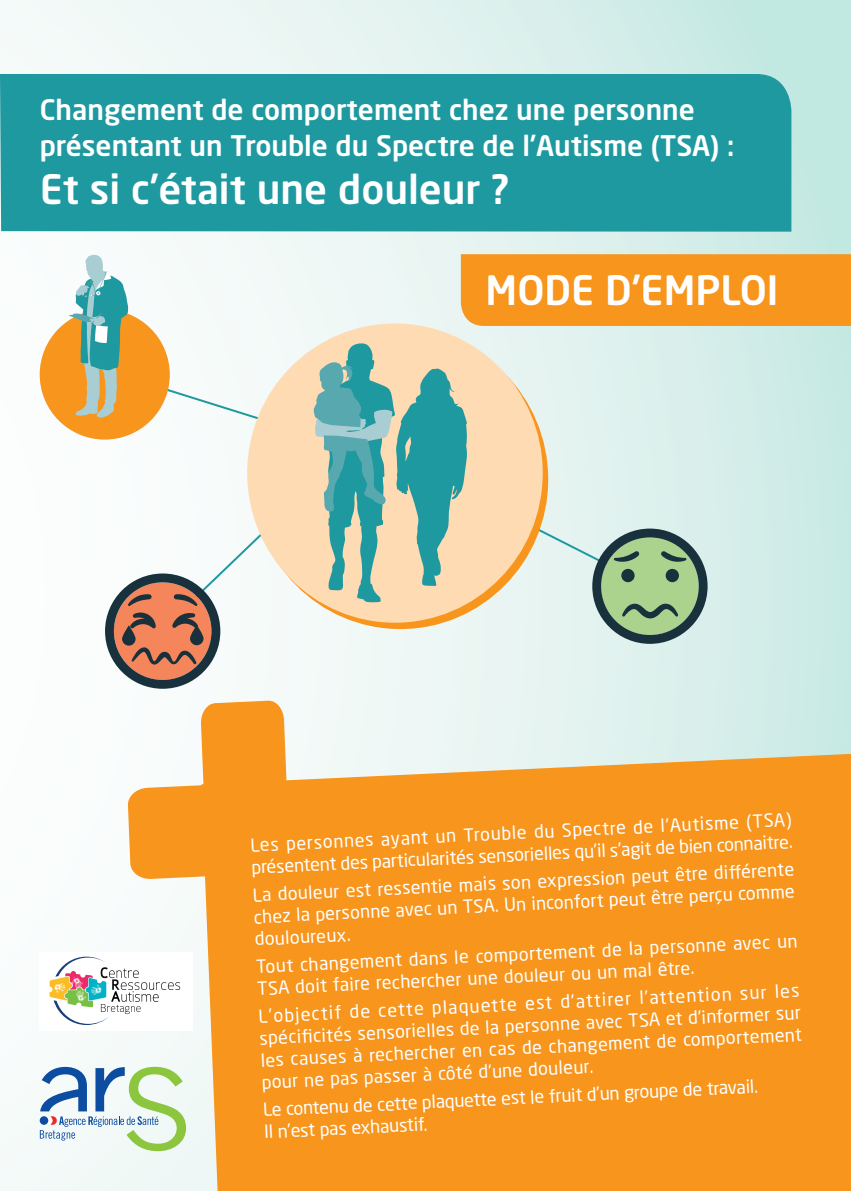
<style>
.page{position:relative;width:851px;height:1191px;background:#fff}
.page>*{position:absolute;margin:0;border:0;box-sizing:border-box;transform-origin:0 0}
.t1{font:500 40px "Neo Sans Std";color:#fff}
.t2{font:500 28px/36px "Neo Sans Std";color:#fff}
.t3{font:18px/21.8px "Neo Sans Std";color:#fff}
</style>
<div class="page">
<div style="left:0;top:0;width:850px;height:1191px;background:linear-gradient(to right,#fffefd,#c9e9e4)"></div>
<div style="left:0;top:74px;width:791px;height:158px;background:#1f99a0"></div>
<svg style="left:40px;top:1066px;width:146px;height:85px"></svg>
<svg style="left:127px;top:700px;width:238px;height:252px"></svg>
<div style="left:201px;top:752px;width:649px;height:439px;background:#f7951d"></div>
<div style="left:40px;top:309px;width:130px;height:130px;background:#f7951d;border-radius:50%"></div>
<div style="left:40px;top:952px;width:153px;height:78px;background:#fff"></div>
<svg style="left:50px;top:956px;width:130px;height:69px"></svg>
<svg style="left:68px;top:254px;width:782px;height:435px"></svg>
<p class="t2" style="left:40px;top:91px;width:696px">Changement de comportement chez une personne présentant un Trouble du Spectre de l’Autisme (TSA) :</p>
<p class="t1" style="left:40px;top:164px;width:471px">Et si c’était une douleur ?</p>
<p class="t1" style="left:485px;top:265px;width:294px">MODE D’EMPLOI</p>
<p class="t3" style="left:250px;top:835px;width:543px;rotate:-3deg">Les personnes ayant un Trouble du Spectre de l’Autisme (TSA) présentent des particularités sensorielles qu’il s’agit de bien connaitre.</p>
<p class="t3" style="left:252px;top:885px;width:543px;text-align:justify;rotate:-3deg">La douleur est ressentie mais son expression peut être diff érente chez la personne avec un TSA. Un inconfort peut être perçu comme douloureux.</p>
<p class="t3" style="left:255px;top:956px;width:543px;rotate:-3deg">Tout changement dans le comportement de la personne avec un<br>TSA doit faire rechercher une douleur ou un mal être.</p>
<p class="t3" style="left:258px;top:1006px;width:543px;text-align:justify;rotate:-3deg">L’objectif de cette plaquette est d’attirer l’attention sur les spécifi cités sensorielles de la personne avec TSA et d’informer sur les causes à rechercher en cas de changement de comportement pour ne pas passer à côté d’une douleur.</p>
<p class="t3" style="left:262px;top:1099px;width:497px;rotate:-3deg">Le contenu de cette plaquette est le fruit d’un groupe de travail.</p>
<p class="t3" style="left:263px;top:1121px;width:165px;rotate:-3deg">Il n’est pas exhaustif.</p>
</div>
